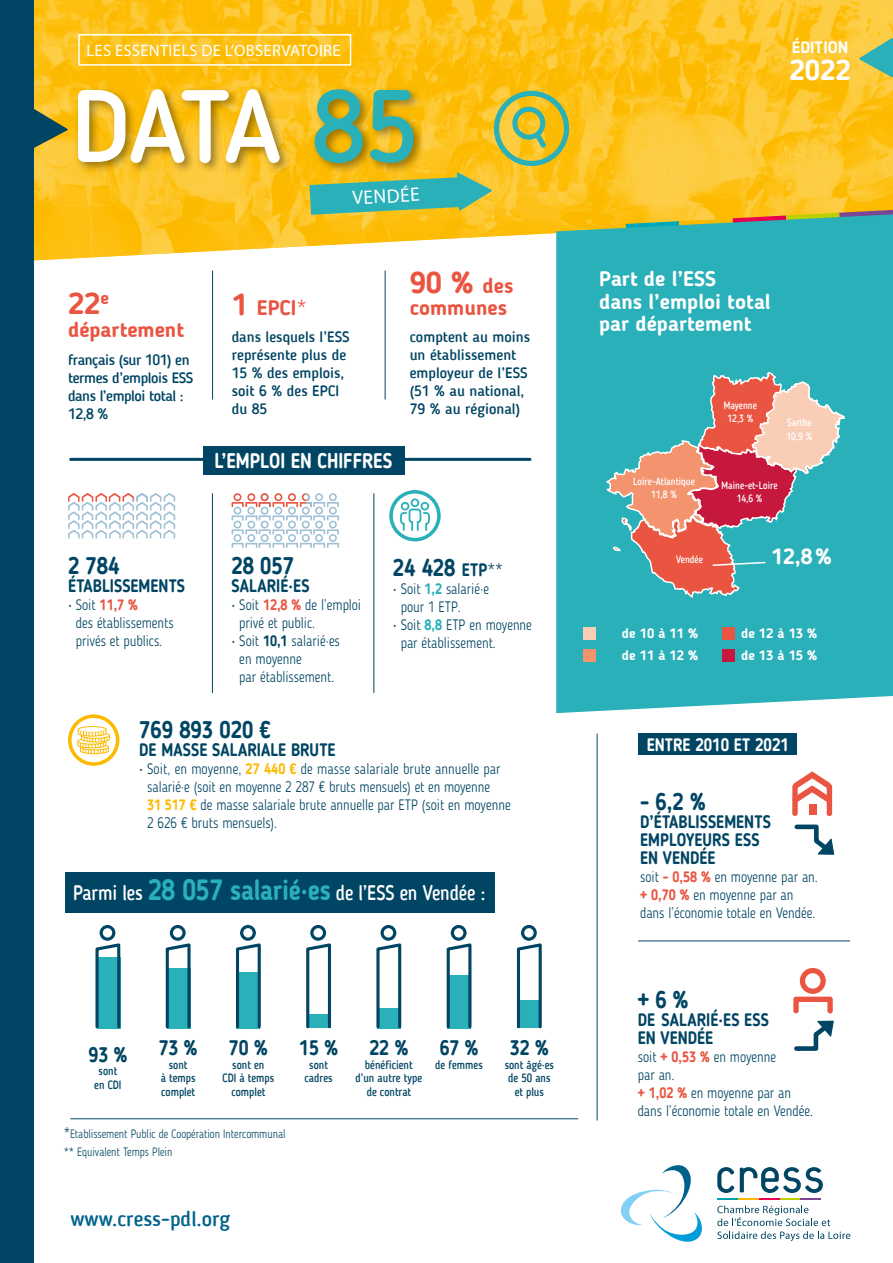
<style>
.page{position:relative;width:893px;height:1263px;background:#fff}
.page>*{position:absolute;margin:0;border:0;box-sizing:border-box;transform-origin:0 0}
.t1{font:500 102px "Blogger Sans";letter-spacing:-.04em;color:#fff}
.t2{font:700 30px "Blogger Sans";color:#ea5542}
.t3{font:700 28.5px "Blogger Sans";color:#fff}
.t4{font:700 24px "Blogger Sans";color:#004563;scale:.87 1}
.t5{font:700 21.75px "Blogger Sans";color:#fff}
.t6{font:700 21.15px "Blogger Sans";color:#fff;scale:.87 1}
.t7{font:700 21px/22.5px "Blogger Sans";color:#fff}
.t8{font:500 21px "Blogger Sans";letter-spacing:-.01em;color:#fff;scale:.87 1}
.t9{font:700 21px "Blogger Sans";color:#ea5542}
.t10{font:700 21px "Blogger Sans";color:#004563;scale:.87 1}
.t11{font:500 21px "Blogger Sans";color:#00628b}
.t12{font:19.5px "Myriad Pro";color:#fff}
.t13{font:700 18px/18px "Blogger Sans";color:#004563;scale:.87 1}
.t14{font:700 18px "Blogger Sans";color:#fff;scale:.87 1}
.t15{font:16.5px "Myriad Pro";letter-spacing:.02em;color:#fff}
.t16{font:700 16.5px "Blogger Sans";color:#fff}
.t17{font:300 15px/18px "Blogger Sans";color:#004563;scale:.87 1}
.t18{font:500 15px/18px "Blogger Sans";color:#004563}
.t19{font:500 15px/18px "Blogger Sans";letter-spacing:-.03em;color:#004563}
.t20{font:700 13.5px/22.5px "Blogger Sans";color:#fff}
.t21{font:500 12px/13.5px "Blogger Sans";color:#004563;text-align:center;scale:.87 1}
.t22{font:300 12px/18px "Blogger Sans";color:#004563;scale:.87 1}
.t23{font:500 10.5px/13.5px "Blogger Sans";color:#fff;text-align:center;scale:.87 1}
.s1{color:#2ab0b9}
.s2{font-size:30px}
.s3{font-weight:300}
.s4{font-size:21px}
.s5{font-weight:700;color:#ea5542}
.s6{font-weight:700}
.s7{font-size:18px}
.s8{font-weight:300;font-size:18px}
.s9{font-weight:700;color:#2ab0b9}
.s10{font-weight:700;color:#fbba00}
.s11{font-weight:700;font-size:29.25px;color:#2ab0b9}
.s12{font-weight:700;font-size:28.5px;color:#2ab0b9}
.s13{font-size:15px}
</style>
<div class="page">
<img style="left:34px;top:0;width:859px;height:261px">
<svg style="left:626px;top:210px;width:267px;height:2px"></svg>
<svg style="left:858px;top:36px;width:35px;height:43px;background:#9abf79"></svg>
<div style="left:74px;top:85px;width:352px;height:90px;background:#000;opacity:.4"></div>
<svg style="left:34px;top:107px;width:36px;height:43px;background:#8e8d40"></svg>
<div style="left:78px;top:34px;width:273px;height:32px;border:2px solid #fff"></div>
<hr style="left:212px;top:271px;width:1px;height:128px;background:#004563">
<hr style="left:385px;top:271px;width:1px;height:128px;background:#004563">
<div style="left:0;top:0;width:34px;height:1263px;background:#004563"></div>
<hr style="left:212px;top:494px;width:1px;height:199px;background:#004563">
<hr style="left:597px;top:734px;width:1px;height:386px;background:#004563">
<hr style="left:373px;top:494px;width:1px;height:199px;background:#004563">
<hr style="left:71px;top:458px;width:459px;height:3px;background:#004563">
<hr style="left:71px;top:1118px;width:507px;height:1px;background:#004563">
<div style="left:203px;top:446px;width:201px;height:29px;background:#004563"></div>
<div style="left:555px;top:212px;width:338px;height:502px;background:#2ab0b9"></div>
<div style="left:583px;top:628px;width:13px;height:12px;background:#facdb7"></div>
<div style="left:723px;top:628px;width:12px;height:12px;background:#ea5542"></div>
<div style="left:583px;top:650px;width:13px;height:12px;background:#f3946f"></div>
<div style="left:723px;top:650px;width:12px;height:12px;background:#c6183d"></div>
<svg style="left:389px;top:490px;width:52px;height:51px"></svg>
<svg style="left:309px;top:91px;width:260px;height:124px;background:#c5b539"></svg>
<div style="left:638px;top:733px;width:159px;height:22px;background:#004563"></div>
<svg style="left:232px;top:493px;width:107px;height:55px"></svg>
<svg style="left:68px;top:493px;width:107px;height:45px"></svg>
<svg style="left:95px;top:925px;width:26px;height:104px"></svg>
<svg style="left:165px;top:925px;width:26px;height:104px"></svg>
<svg style="left:236px;top:925px;width:25px;height:104px"></svg>
<svg style="left:446px;top:925px;width:26px;height:104px"></svg>
<svg style="left:516px;top:925px;width:26px;height:104px"></svg>
<svg style="left:306px;top:925px;width:25px;height:104px"></svg>
<svg style="left:376px;top:925px;width:26px;height:104px"></svg>
<div style="left:66px;top:872px;width:429px;height:41px;background:#004563"></div>
<svg style="left:793px;top:968px;width:41px;height:83px"></svg>
<svg style="left:792px;top:771px;width:40px;height:45px"></svg>
<div style="left:809px;top:804px;width:7px;height:11px;background:#ea5542"></div>
<hr style="left:638px;top:940px;width:212px;height:1px;background:#004563">
<svg style="left:794px;top:824px;width:41px;height:31px"></svg>
<svg style="left:606px;top:371px;width:240px;height:228px;background:#879796"></svg>
<svg style="left:68px;top:714px;width:51px;height:52px"></svg>
<svg style="left:717px;top:1167px;width:17px;height:26px"></svg>
<svg style="left:740px;top:1167px;width:83px;height:26px"></svg>
<svg style="left:621px;top:1165px;width:81px;height:77px"></svg>
<svg style="left:717px;top:1205px;width:133px;height:36px"></svg>
<hr style="left:717px;top:1198px;width:21px;height:2px;background:#00a3b4">
<hr style="left:738px;top:1198px;width:21px;height:2px;background:#fbba00">
<hr style="left:759px;top:1198px;width:21px;height:2px;background:#e50053">
<hr style="left:779px;top:1198px;width:21px;height:2px;background:#bccf00">
<hr style="left:800px;top:1198px;width:21px;height:2px;background:#794594">
<p class="t15" style="left:87px;top:41px;width:256px">LES ESSENTIELS DE L’OBSERVATOIRE</p>
<h1 class="t1" style="left:71px;top:77px;width:349px">DATA <span class="s1">85</span></h1>
<h3 class="t12" style="left:352px;top:186px;width:69px;rotate:-3deg">VENDÉE</h3>
<h2 class="t2" style="left:68px;top:289px;width:42px">22<sup>e</sup></h2>
<h3 class="t9" style="left:68px;top:319px;width:118px">département</h3>
<p class="t19" style="left:68px;top:352px;width:127px">français (sur 101) en termes d’emplois ESS dans l’emploi total :<br>12,8 %</p>
<h3 class="t9" style="left:232px;top:298px;width:77px"><span class="s2">1</span> EPCI<span class="s3">*</span></h3>
<h2 class="t2" style="left:410px;top:267px;width:105px">90 % <span class="s4">des</span></h2>
<h3 class="t9" style="left:410px;top:298px;width:99px">communes</h3>
<p class="t18" style="left:232px;top:329px;width:120px">dans lesquels l’ESS représente plus de<br>15 % des emplois, soit 6 % des EPCI du 85</p>
<p class="t18" style="left:410px;top:329px;width:122px">comptent au moins un établissement employeur de l’ESS (51 % au national,<br>79 % au régional)</p>
<h3 class="t6" style="left:215px;top:450px;width:206px">L’EMPLOI EN CHIFFRES</h3>
<h3 class="t4" style="left:68px;top:554px;width:61px">2 784</h3>
<p class="t13" style="left:68px;top:577px;width:136px">ÉTABLISSEMENTS</p>
<p class="t17" style="left:76px;top:596px;width:114px;text-indent:-8px">• Soit <span class="s5">11,7 %<br></span>des établissements privés et publics.</p>
<h3 class="t4" style="left:231px;top:554px;width:74px">28 057</h3>
<p class="t13" style="left:231px;top:577px;width:91px">SALARIÉ·ES</p>
<p class="t17" style="left:239px;top:596px;width:142px;text-indent:-8px">• Soit <span class="s5">12,8 %</span> de l’emploi privé et public.</p>
<p class="t17" style="left:239px;top:632px;width:117px;text-indent:-8px">• Soit <span class="s6">10,1</span> salarié·es en moyenne<br>par établissement.</p>
<h3 class="t4" style="left:393px;top:556px;width:128px">24 428 <span class="s7">ETP</span><span class="s8">**</span></h3>
<p class="t17" style="left:401px;top:580px;width:103px;text-indent:-8px">• Soit <span class="s9">1,2</span> salarié·e pour 1 ETP.</p>
<p class="t17" style="left:401px;top:616px;width:152px;text-indent:-8px">• Soit <span class="s9">8,8</span> ETP en moyenne par établissement.</p>
<h3 class="t4" style="left:139px;top:718px;width:153px">769 893 020 €</h3>
<p class="t13" style="left:139px;top:742px;width:227px">DE MASSE SALARIALE BRUTE</p>
<p class="t17" style="left:147px;top:760px;width:419px;text-indent:-8px">• Soit, en moyenne, <span class="s10">27 440 €</span> de masse salariale brute annuelle par salarié·e (soit en moyenne 2 287 € bruts mensuels) et en moyenne<br><span class="s10">31 517 €</span> de masse salariale brute annuelle par ETP (soit en moyenne 2 626 € bruts mensuels).</p>
<h3 class="t8" style="left:73px;top:883px;width:475px">Parmi les <span class="s11">28 057</span> <span class="s12">salarié·es</span> de l’ESS en Vendée :</h3>
<h3 class="t10" style="left:89px;top:1044px;width:46px">93 %</h3>
<p class="t21" style="left:94px;top:1065px;width:33px">sont en CDI</p>
<h3 class="t10" style="left:159px;top:1038px;width:46px">73 %</h3>
<p class="t21" style="left:161px;top:1058px;width:41px">sont<br>à temps complet</p>
<h3 class="t10" style="left:229px;top:1038px;width:46px">70 %</h3>
<p class="t21" style="left:222px;top:1058px;width:61px">sont en<br>CDI à temps complet</p>
<p class="t22" style="left:64px;top:1124px;width:256px"><span class="s13">*</span>Etablissement Public de Coopération Intercommunal ** Equivalent Temps Plein</p>
<h3 class="t10" style="left:299px;top:1038px;width:46px">15 %</h3>
<p class="t21" style="left:305px;top:1058px;width:34px">sont cadres</p>
<h3 class="t10" style="left:369px;top:1038px;width:46px">22 %</h3>
<p class="t21" style="left:355px;top:1058px;width:78px">bénéficient d’un autre type de contrat</p>
<h3 class="t10" style="left:440px;top:1038px;width:46px">67 %</h3>
<p class="t21" style="left:435px;top:1058px;width:56px">de femmes</p>
<h3 class="t11" style="left:70px;top:1208px;width:161px">www.cress-pdl.org</h3>
<h3 class="t10" style="left:510px;top:1038px;width:46px">32 %</h3>
<p class="t21" style="left:505px;top:1058px;width:58px">sont âgé·es de 50 ans et plus</p>
<p class="t16" style="left:792px;top:39px;width:58px">ÉDITION</p>
<h3 class="t3" style="left:789px;top:56px;width:63px">2022</h3>
<h3 class="t7" style="left:599px;top:269px;width:173px">Part de l’ESS<br>dans l’emploi total par département</h3>
<p class="t23" style="left:633px;top:475px;width:72px">Loire-Atlantique<br>11,8 %</p>
<p class="t23" style="left:724px;top:399px;width:40px">Mayenne<br>12,3 %</p>
<p class="t23" style="left:786px;top:417px;width:31px;text-align:left">Sarthe<br>10,9 %</p>
<p class="t23" style="left:722px;top:479px;width:66px">Maine-et-Loire<br>14,6 %</p>
<p class="t23" style="left:676px;top:553px;width:32px">Vendée</p>
<h3 class="t5" style="left:771px;top:546px;width:62px">12,8 %</h3>
<p class="t20" style="left:622px;top:622px;width:78px">de 10 à 11 % de 11 à 12 %</p>
<p class="t20" style="left:741px;top:622px;width:78px">de 12 à 13 % de 13 à 15 %</p>
<p class="t14" style="left:647px;top:736px;width:165px">ENTRE 2010 ET 2021</p>
<h3 class="t4" style="left:640px;top:790px;width:77px">- 6,2 %</h3>
<p class="t13" style="left:640px;top:814px;width:152px">D’ÉTABLISSEMENTS<br>EMPLOYEURS ESS<br>EN VENDÉE</p>
<p class="t17" style="left:640px;top:868px;width:206px">soit <span class="s5">- 0,58 %</span> en moyenne par an. <span class="s5">+ 0,70 %</span> en moyenne par an dans l’économie totale en Vendée.</p>
<h3 class="t4" style="left:638px;top:988px;width:60px">+ 6 %</h3>
<p class="t13" style="left:638px;top:1012px;width:152px">DE SALARIÉ·ES ESS<br>EN VENDÉE</p>
<p class="t17" style="left:638px;top:1048px;width:203px">soit <span class="s5">+ 0,53 %</span> en moyenne<br>par an.<br><span class="s5">+ 1,02 %</span> en moyenne par an dans l’économie totale en Vendée.</p>
</div>
